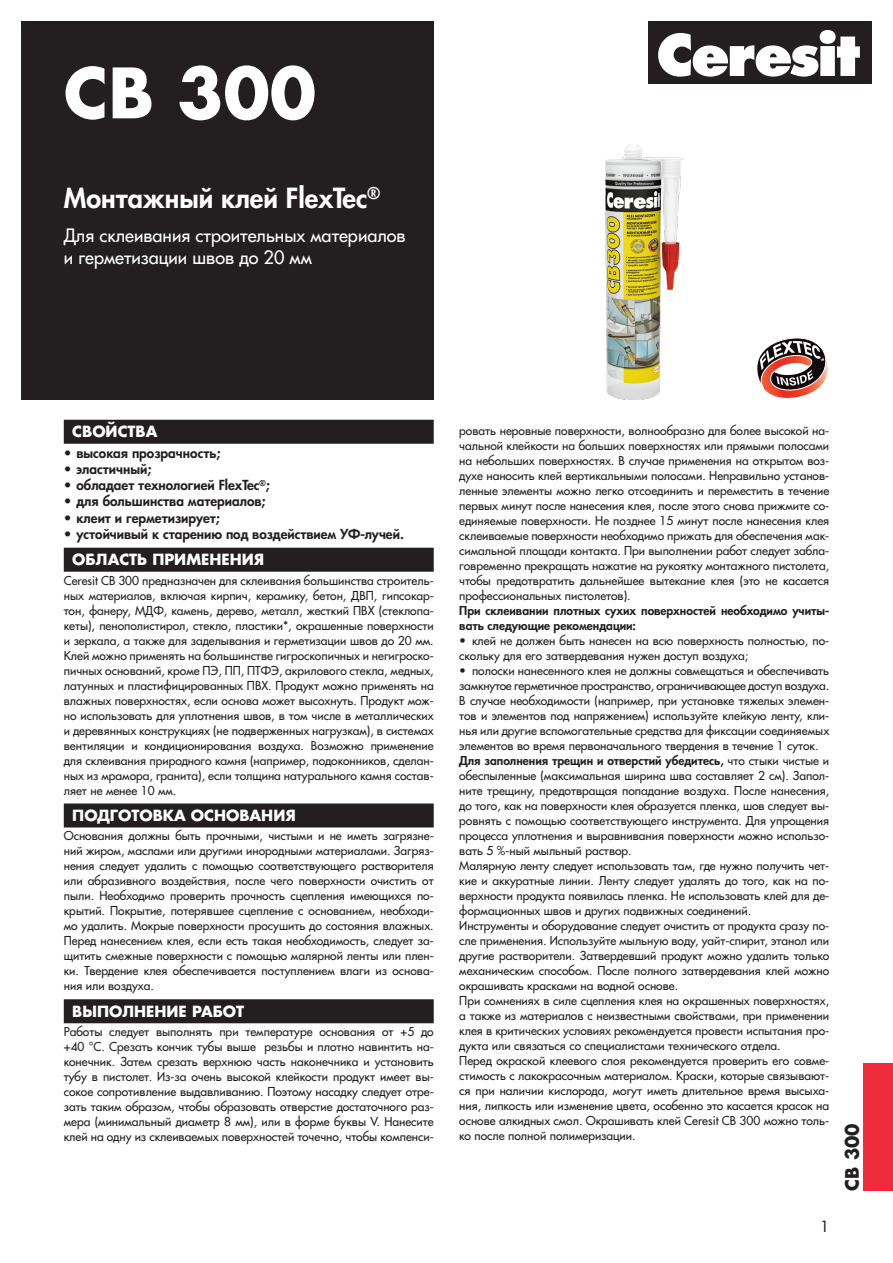
<style>
.page{position:relative;width:893px;height:1263px;background:#fff}
.page>*{position:absolute;margin:0;border:0;box-sizing:border-box;transform-origin:0 0}
.name{font:700 67.5px "Favorit";color:#fff}
.subname2{font:800 27px "Favorit";color:#fff}
.subname3{font:18px/21.6px "Favorit";color:#fff}
.prod_vertikal{font:700 18px "Favorit";color:#231f20}
.svoystva_podzag{font:700 15px "Favorit";color:#fff}
.t1{font:15px "Favorit";color:#231f20}
.svoystva{font:800 13.5px "Favorit";color:#231f20}
.txt_osnovnoy{font:12px/15px "Favorit";color:#231f20;text-align:justify}
.txt_osnovnoy-2{font:800 12px/15px "Favorit";color:#231f20}
.s1{font-weight:800}
</style>
<div class="page">
<div style="left:863px;top:1063px;width:30px;height:128px;background:#ee2c3b"></div>
<div style="left:648px;top:21px;width:224px;height:63px;background:#231f20"></div>
<svg style="left:658px;top:30px;width:202px;height:47px"></svg>
<div style="left:21px;top:21px;width:413px;height:379px;background:#231f20"></div>
<div style="left:64px;top:420px;width:370px;height:24px;background:#231f20"></div>
<div style="left:64px;top:548px;width:370px;height:24px;background:#231f20"></div>
<div style="left:64px;top:803px;width:370px;height:24px;background:#231f20"></div>
<div style="left:64px;top:999px;width:370px;height:24px;background:#231f20"></div>
<svg style="left:756px;top:338px;width:72px;height:60px"></svg>
<img style="left:605px;top:145px;width:78px;height:255px">
<p class="name" style="left:64px;top:46px;width:254px">CВ 300</p>
<p class="subname2" style="left:64px;top:180px;width:318px">Монтажный клей FlexTec<sup>®</sup></p>
<p class="subname3" style="left:64px;top:225px;width:343px">Для склеивания строительных материалов и герметизации швов до 20 мм</p>
<p class="svoystva_podzag" style="left:72px;top:421px;width:87px">СВОЙСТВА</p>
<p class="svoystva" style="left:64px;top:444px;width:158px">• высокая прозрачность;</p>
<p class="svoystva" style="left:64px;top:460px;width:89px">• эластичный;</p>
<p class="svoystva" style="left:64px;top:476px;width:207px">• обладает технологией FlexTec<sup>®</sup>;</p>
<p class="svoystva" style="left:64px;top:492px;width:203px">• для большинства материалов;</p>
<p class="svoystva" style="left:64px;top:509px;width:157px">• клеит и герметизирует;</p>
<p class="svoystva" style="left:64px;top:525px;width:342px">• устойчивый к старению под воздействием УФ-лучей.</p>
<p class="svoystva_podzag" style="left:72px;top:549px;width:193px">ОБЛАСТЬ ПРИМЕНЕНИЯ</p>
<p class="txt_osnovnoy" style="left:64px;top:573px;width:371px">Ceresit CB 300 предназначен для склеивания большинства строитель&shy;ных материалов, включая кирпич, керамику, бетон, ДВП, гипсокар&shy;тон, фанеру, МДФ, камень, дерево, металл, жесткий ПВХ (стеклопа&shy;кеты), пенополистирол, стекло, пластики*, окрашенные поверхности и зеркала, а также для заделывания и герметизации швов до 20 мм.<br>Клей можно применять на большинстве гигроскопичных и негигроско&shy;пичных оснований, кроме ПЭ, ПП, ПТФЭ, акрилового стекла, медных, латунных и пластифицированных ПВХ. Продукт можно применять на влажных поверхностях, если основа может высохнуть. Продукт мож&shy;но использовать для уплотнения швов, в том числе в металлических и деревянных конструкциях (не подверженных нагрузкам), в системах вентиляции и кондиционирования воздуха. Возможно применение для склеивания природного камня (например, подоконников, сделан&shy;ных из мрамора, гранита), если толщина натурального камня состав&shy;ляет не менее 10 мм.</p>
<p class="svoystva_podzag" style="left:72px;top:805px;width:225px">ПОДГОТОВКА ОСНОВАНИЯ</p>
<p class="txt_osnovnoy" style="left:64px;top:828px;width:371px">Основания должны быть прочными, чистыми и не иметь загрязне&shy;ний жиром, маслами или другими инородными материалами. Загряз&shy;нения следует удалить с помощью соответствующего растворителя или абразивного воздействия, после чего поверхности очистить от пыли. Необходимо проверить прочность сцепления имеющихся по&shy;крытий. Покрытие, потерявшее сцепление с основанием, необходи&shy;мо удалить. Мокрые поверхности просушить до состояния влажных.<br>Перед нанесением клея, если есть такая необходимость, следует за&shy;щитить смежные поверхности с помощью малярной ленты или плен&shy;ки. Твердение клея обеспечивается поступлением влаги из основа&shy;ния или воздуха.</p>
<p class="svoystva_podzag" style="left:72px;top:1001px;width:173px">ВЫПОЛНЕНИЕ РАБОТ</p>
<p class="txt_osnovnoy" style="left:64px;top:1024px;width:371px">Работы следует выполнять при температуре основания от +5 до +40 °С. Срезать кончик тубы выше резьбы и плотно навинтить на&shy;конечник. Затем срезать верхнюю часть наконечника и установить тубу в пистолет. Из-за очень высокой клейкости продукт имеет вы&shy;сокое сопротивление выдавливанию. Поэтому насадку следует отре&shy;зать таким образом, чтобы образовать отверстие достаточного раз&shy;мера (минимальный диаметр 8 мм), или в форме буквы V. Нанесите клей на одну из склеиваемых поверхностей точечно, чтобы компенси-</p>
<p class="txt_osnovnoy" style="left:459px;top:423px;width:371px">ровать неровные поверхности, волнообразно для более высокой на&shy;чальной клейкости на больших поверхностях или прямыми полосами на небольших поверхностях. В случае применения на открытом воз&shy;духе наносить клей вертикальными полосами. Неправильно установ&shy;ленные элементы можно легко отсоединить и переместить в течение первых минут после нанесения клея, после этого снова прижмите со&shy;единяемые поверхности. Не позднее 15 минут после нанесения клея склеиваемые поверхности необходимо прижать для обеспечения мак&shy;симальной площади контакта. При выполнении работ следует забла&shy;говременно прекращать нажатие на рукоятку монтажного пистолета, чтобы предотвратить дальнейшее вытекание клея (это не касается профессиональных пистолетов).</p>
<p class="txt_osnovnoy-2" style="left:459px;top:603px;width:371px">При склеивании плотных сухих поверхностей необходимо учиты&shy;вать следующие рекомендации:</p>
<p class="txt_osnovnoy" style="left:459px;top:633px;width:371px">• клей не должен быть нанесен на всю поверхность полностью, по&shy;скольку для его затвердевания нужен доступ воздуха;</p>
<p class="txt_osnovnoy" style="left:459px;top:663px;width:371px">• полоски нанесенного клея не должны совмещаться и обеспечивать замкнутое герметичное пространство, ограничивающее доступ воздуха.</p>
<p class="txt_osnovnoy" style="left:459px;top:693px;width:371px">В случае необходимости (например, при установке тяжелых элемен&shy;тов и элементов под напряжением) используйте клейкую ленту, кли&shy;нья или другие вспомогательные средства для фиксации соединяемых элементов во время первоначального твердения в течение 1 суток.</p>
<p class="txt_osnovnoy" style="left:459px;top:753px;width:371px"><span class="s1">Для заполнения трещин и отверстий убедитесь,</span> что стыки чистые и обеспыленные (максимальная ширина шва составляет 2 см). Запол&shy;ните трещину, предотвращая попадание воздуха. После нанесения, до того, как на поверхности клея образуется пленка, шов следует вы&shy;ровнять с помощью соответствующего инструмента. Для упрощения процесса уплотнения и выравнивания поверхности можно использо&shy;вать 5 %-ный мыльный раствор.</p>
<p class="txt_osnovnoy" style="left:459px;top:858px;width:371px">Малярную ленту следует использовать там, где нужно получить чет&shy;кие и аккуратные линии. Ленту следует удалять до того, как на по&shy;верхности продукта появилась пленка. Не использовать клей для де&shy;формационных швов и других подвижных соединений.</p>
<p class="txt_osnovnoy" style="left:459px;top:918px;width:371px">Инструменты и оборудование следует очистить от продукта сразу по&shy;сле применения. Используйте мыльную воду, уайт-спирит, этанол или другие растворители. Затвердевший продукт можно удалить только механическим способом. После полного затвердевания клей можно окрашивать красками на водной основе.</p>
<p class="txt_osnovnoy" style="left:459px;top:993px;width:371px">При сомнениях в силе сцепления клея на окрашенных поверхностях, а также из материалов с неизвестными свойствами, при применении клея в критических условиях рекомендуется провести испытания про&shy;дукта или связаться со специалистами технического отдела.</p>
<p class="txt_osnovnoy" style="left:459px;top:1053px;width:371px">Перед окраской клеевого слоя рекомендуется проверить его совме&shy;стимость с лакокрасочным материалом. Краски, которые связывают&shy;ся при наличии кислорода, могут иметь длительное время высыха&shy;ния, липкость или изменение цвета, особенно это касается красок на основе алкидных смол. Окрашивать клей Ceresit CB 300 можно толь&shy;ко после полной полимеризации.</p>
<p class="t1" style="left:820px;top:1217px;width:10px">1</p>
<p class="prod_vertikal" style="left:839px;top:1191px;width:69px;rotate:-90deg">СВ 300</p>
</div>
